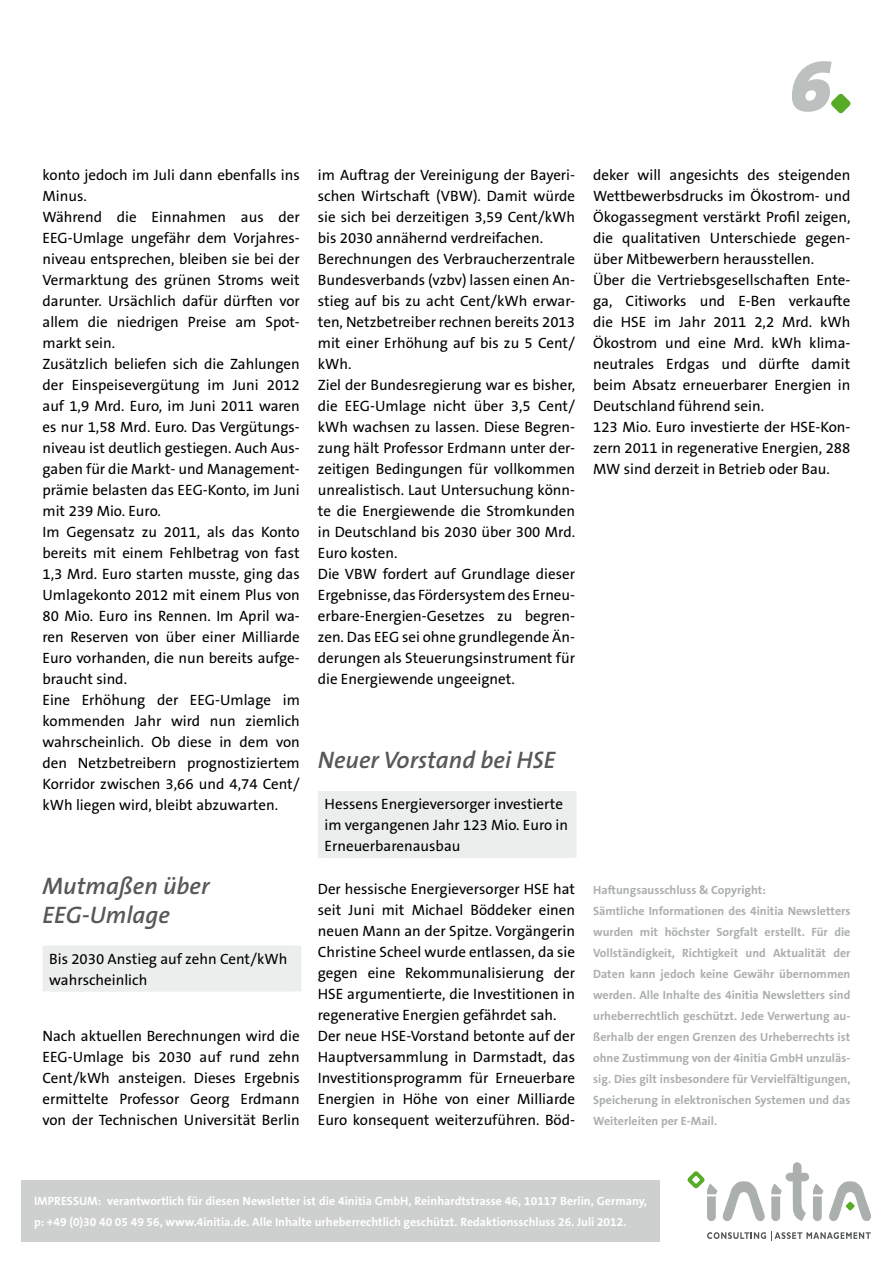
<style>
.page{position:relative;width:893px;height:1263px;background:#fff}
.page>*{position:absolute;margin:0;border:0;box-sizing:border-box;transform-origin:0 0}
.t1{font:italic 900 75px "The Sans B9";color:#bcc0be}
.t2{font:italic 600 24px/28.5px "The Sans B6";color:#58585a}
.t3{font:15px/21px "The Sans B5 Plain";color:#000}
.t4{font:700 12px/21px "The Sans B7";color:#abafad}
.t5{font:700 12px/21px "The Sans B7";color:#fff}
</style>
<div class="page">
<svg style="left:831px;top:94px;width:19px;height:19px"></svg>
<svg style="left:829px;top:1181px;width:42px;height:40px"></svg>
<svg style="left:707px;top:1232px;width:164px;height:9px"></svg>
<svg style="left:687px;top:1171px;width:78px;height:50px"></svg>
<svg style="left:771px;top:1162px;width:52px;height:59px"></svg>
<div style="left:21px;top:1180px;width:639px;height:62px;background:#cdd0cf"></div>
<div style="left:43px;top:946px;width:258px;height:44px;background:#eceded"></div>
<hr style="left:43px;top:990px;width:258px;height:1px;background:#eceded">
<div style="left:49px;top:945px;width:242px;height:24px;background:#eceded"></div>
<div style="left:319px;top:792px;width:257px;height:65px;background:#eceded"></div>
<hr style="left:318px;top:791px;width:259px;height:2px;background:#eceded">
<hr style="left:318px;top:793px;width:1px;height:63px;background:#eceded">
<hr style="left:575px;top:793px;width:2px;height:63px;background:#eceded">
<hr style="left:318px;top:856px;width:259px;height:2px;background:#eceded">
<h1 class="t1" style="left:790px;top:45px;width:43px">6</h1>
<p class="t3" style="left:43px;top:165px;width:259px">konto jedoch im Juli dann ebenfalls ins Minus.<br>Während die Einnahmen aus der EEG-Umlage ungefähr dem Vorjahres&shy;niveau entsprechen, bleiben sie bei der Vermarktung des grünen Stroms weit darunter. Ursächlich dafür dürften vor allem die niedrigen Preise am Spot&shy;markt sein.<br>Zusätzlich beliefen sich die Zahlungen der Einspeisevergütung im Juni 2012 auf 1,9 Mrd. Euro, im Juni 2011 waren es nur 1,58 Mrd. Euro. Das Vergütungs&shy;niveau ist deutlich gestiegen. Auch Aus&shy;gaben für die Markt- und Management&shy;prämie belasten das EEG-Konto, im Juni mit 239 Mio. Euro.<br>Im Gegensatz zu 2011, als das Konto bereits mit einem Fehlbetrag von fast 1,3 Mrd. Euro starten musste, ging das Umlagekonto 2012 mit einem Plus von 80 Mio. Euro ins Rennen. Im April wa&shy;ren Reserven von über einer Milliarde Euro vorhanden, die nun bereits aufge&shy;braucht sind.<br>Eine Erhöhung der EEG-Umlage im kommenden Jahr wird nun ziemlich wahrscheinlich. Ob diese in dem von den Netzbetreibern prognostiziertem Korridor zwischen 3,66 und 4,74 Cent/ kWh liegen wird, bleibt abzuwarten.</p>
<h2 class="t2" style="left:43px;top:872px;width:168px">Mutmaßen über<br>EEG-Umlage</h2>
<p class="t3" style="left:49px;top:948px;width:240px">Bis 2030 Anstieg auf zehn Cent/kWh wahrscheinlich</p>
<p class="t3" style="left:43px;top:1026px;width:259px;text-align:justify">Nach aktuellen Berechnungen wird die EEG-Umlage bis 2030 auf rund zehn Cent/kWh ansteigen. Dieses Ergebnis ermittelte Professor Georg Erdmann von der Technischen Universität Berlin</p>
<p class="t3" style="left:318px;top:165px;width:259px">im Auftrag der Vereinigung der Bayeri&shy;schen Wirtschaft (VBW). Damit würde sie sich bei derzeitigen 3,59 Cent/kWh bis 2030 annähernd verdreifachen.<br>Berechnungen des Verbraucherzentrale Bundesverbands (vzbv) lassen einen An&shy;stieg auf bis zu acht Cent/kWh erwar&shy;ten, Netzbetreiber rechnen bereits 2013 mit einer Erhöhung auf bis zu 5 Cent/ kWh.<br>Ziel der Bundesregierung war es bisher, die EEG-Umlage nicht über 3,5 Cent/ kWh wachsen zu lassen. Diese Begren&shy;zung hält Professor Erdmann unter der&shy;zeitigen Bedingungen für vollkommen unrealistisch. Laut Untersuchung könn&shy;te die Energiewende die Stromkunden in Deutschland bis 2030 über 300 Mrd.<br>Euro kosten.<br>Die VBW fordert auf Grundlage dieser Ergebnisse, das Fördersystem des Erneu&shy;erbare-Energien-Gesetzes zu begren&shy;zen. Das EEG sei ohne grundlegende Än&shy;derungen als Steuerungsinstrument für die Energiewende ungeeignet.</p>
<p class="t3" style="left:593px;top:165px;width:259px">deker will angesichts des steigenden Wettbewerbsdrucks im Ökostrom- und Ökogassegment verstärkt Profil zeigen, die qualitativen Unterschiede gegen&shy;über Mitbewerbern herausstellen.<br>Über die Vertriebsgesellschaften Ente&shy;ga, Citiworks und E-Ben verkaufte die HSE im Jahr 2011 2,2 Mrd. kWh Ökostrom und eine Mrd. kWh klima&shy;neutrales Erdgas und dürfte damit beim Absatz erneuerbarer Energien in Deutschland führend sein.<br>123 Mio. Euro investierte der HSE-Kon&shy;zern 2011 in regenerative Energien, 288<br>MW sind derzeit in Betrieb oder Bau.</p>
<h2 class="t2" style="left:318px;top:746px;width:239px">Neuer Vorstand bei HSE</h2>
<p class="t3" style="left:325px;top:794px;width:245px">Hessens Energieversorger investierte im vergangenen Jahr 123 Mio. Euro in<br>Erneuerbarenausbau</p>
<p class="t3" style="left:318px;top:879px;width:259px">Der hessische Energieversorger HSE hat seit Juni mit Michael Böddeker einen neuen Mann an der Spitze. Vorgängerin Christine Scheel wurde entlassen, da sie gegen eine Rekommunalisierung der HSE argumentierte, die Investitionen in regenerative Energien gefährdet sah.<br>Der neue HSE-Vorstand betonte auf der Hauptversammlung in Darmstadt, das Investitionsprogramm für Erneuerbare Energien in Höhe von einer Milliarde Euro konsequent weiterzuführen. Böd-</p>
<p class="t4" style="left:593px;top:880px;width:259px">Haftungsausschluss &amp; Copyright:<br>Sämtliche Informationen des 4initia Newsletters wurden mit höchster Sorgfalt erstellt. Für die Vollständigkeit, Richtigkeit und Aktualität der Daten kann jedoch keine Gewähr übernommen werden. Alle Inhalte des 4initia Newsletters sind urheberrechtlich geschützt. Jede Verwertung au&shy;ßerhalb der engen Grenzen des Urheberrechts ist ohne Zustimmung von der 4initia GmbH unzuläs&shy;sig. Dies gilt insbesondere für Vervielfältigungen, Speicherung in elektronischen Systemen und das Weiterleiten per E-Mail.</p>
<p class="t5" style="left:34px;top:1191px;width:614px">IMPRESSUM: verantwortlich für diesen Newsletter ist die 4initia GmbH, Reinhardtstrasse 46, 10117 Berlin, Germany, p: +49 (0)30 40 05 49 56, www.4initia.de. Alle Inhalte urheberrechtlich geschützt. Redaktionsschluss 26. Juli 2012.</p>
</div>
